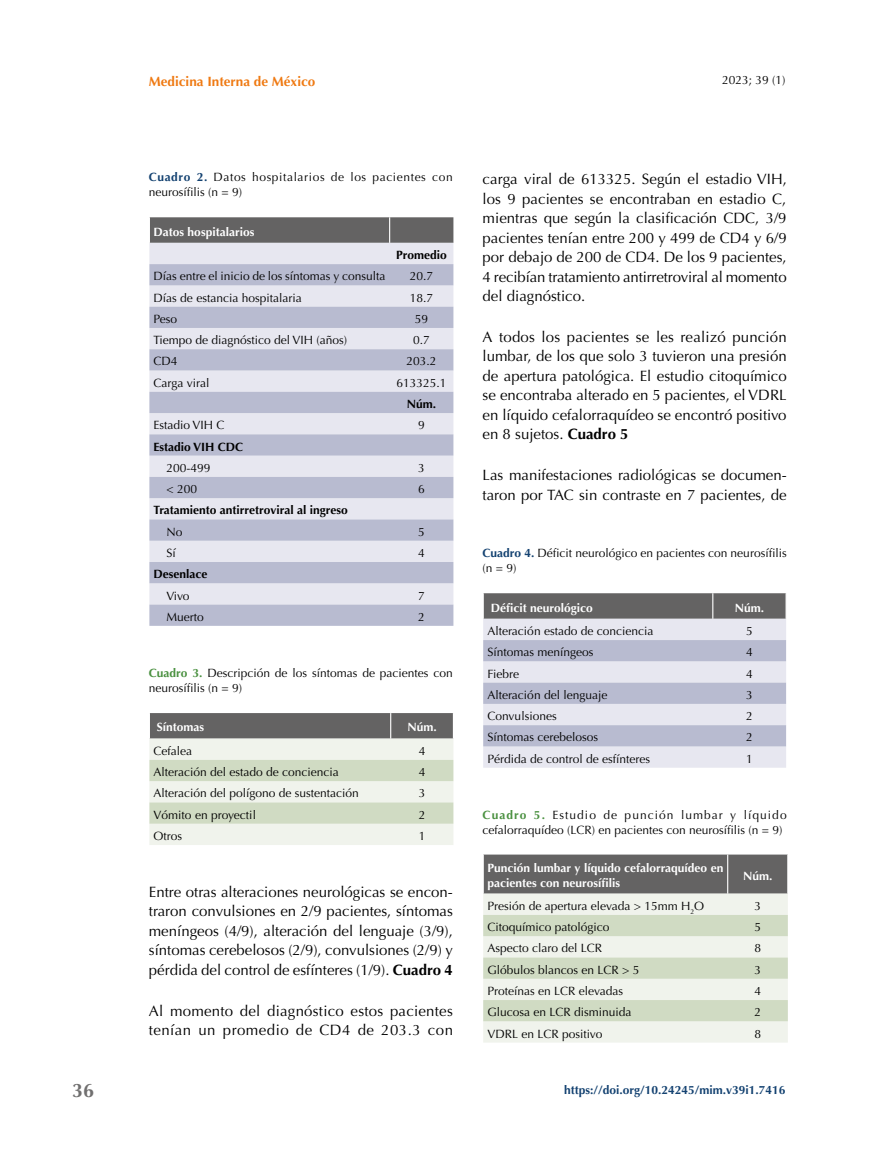
<style>
.page{position:relative;width:893px;height:1149px;background:#fff}
.page>*{position:absolute;margin:0;border:0;box-sizing:border-box;transform-origin:0 0}
.t1{font:700 19.5px "Optima";color:#706f6f}
.t2{font:15px/19.5px "Optima";color:#000;text-align:justify}
.t3{font:700 13.5px "Optima";color:#ef7a13}
.t4{font:12px/15px "Optima";color:#000}
.t5{font:700 12px/15px "Optima";color:#fff}
.t6{font:700 12px "Optima";color:#000}
.t7{font:12px/15px "Optima";letter-spacing:.05em;color:#000}
.t8{font:700 12px "Optima";color:#144271}
.s1{font-weight:700;color:#144271}
.s2{font-weight:700;color:#4b9141}
.s3{font-weight:700}
</style>
<div class="page">
<div style="left:149px;top:243px;width:304px;height:21px;background:#e7e7f0"></div>
<svg style="left:149px;top:264px;width:304px;height:361px;background:#ced0df"></svg>
<svg style="left:149px;top:217px;width:304px;height:26px;background:#686767"></svg>
<svg style="left:149px;top:713px;width:305px;height:131px;background:#cacfc4"></svg>
<div style="left:483px;top:618px;width:303px;height:149px;background:#e7e7f0"></div>
<svg style="left:483px;top:640px;width:303px;height:106px;background:#cbccdc"></svg>
<div style="left:483px;top:593px;width:302px;height:25px;background:#646363"></div>
<div style="left:484px;top:854px;width:303px;height:39px;background:#646363"></div>
<div style="left:483px;top:893px;width:305px;height:149px;background:#f0f3ec"></div>
<svg style="left:483px;top:914px;width:305px;height:106px;background:#dde4d3"></svg>
<hr style="left:727px;top:854px;width:1px;height:39px;background:#fff">
<h1 class="t1" style="left:72px;top:1079px;width:23px">36</h1>
<p class="t3" style="left:149px;top:73px;width:168px">Medicina Interna de México</p>
<p class="t4" style="left:722px;top:73px;width:65px">2023; 39 (1)</p>
<p class="t7" style="left:149px;top:170px;width:305px"><span class="s1">Cuadro 2.</span> Datos hospitalarios de los pacientes con neurosífilis (n = 9)</p>
<p class="t5" style="left:154px;top:224px;width:102px">Datos hospitalarios</p>
<p class="t6" style="left:396px;top:248px;width:52px">Promedio</p>
<p class="t4" style="left:154px;top:269px;width:233px">Días entre el inicio de los síntomas y consulta</p>
<p class="t4" style="left:410px;top:269px;width:25px">20.7</p>
<p class="t4" style="left:154px;top:290px;width:150px">Días de estancia hospitalaria</p>
<p class="t4" style="left:410px;top:290px;width:25px">18.7</p>
<p class="t4" style="left:154px;top:311px;width:25px">Peso</p>
<p class="t4" style="left:415px;top:311px;width:15px">59</p>
<p class="t4" style="left:154px;top:332px;width:195px">Tiempo de diagnóstico del VIH (años)</p>
<p class="t4" style="left:413px;top:332px;width:18px">0.7</p>
<p class="t4" style="left:154px;top:354px;width:26px">CD4</p>
<p class="t4" style="left:406px;top:354px;width:32px">203.2</p>
<p class="t4" style="left:154px;top:375px;width:57px">Carga viral</p>
<p class="t4" style="left:396px;top:375px;width:52px">613325.1</p>
<p class="t6" style="left:407px;top:397px;width:31px">Núm.</p>
<p class="t4" style="left:154px;top:417px;width:72px">Estadio VIH C</p>
<p class="t4" style="left:418px;top:417px;width:8px">9</p>
<p class="t6" style="left:154px;top:439px;width:91px">Estadio VIH CDC</p>
<p class="t4" style="left:166px;top:460px;width:46px">200-499</p>
<p class="t4" style="left:418px;top:460px;width:8px">3</p>
<p class="t4" style="left:166px;top:481px;width:32px">&lt; 200</p>
<p class="t4" style="left:418px;top:481px;width:8px">6</p>
<p class="t6" style="left:154px;top:503px;width:196px">Tratamiento antirretroviral al ingreso</p>
<p class="t4" style="left:166px;top:524px;width:18px">No</p>
<p class="t4" style="left:418px;top:524px;width:8px">5</p>
<p class="t4" style="left:166px;top:545px;width:11px">Sí</p>
<p class="t4" style="left:418px;top:545px;width:8px">4</p>
<p class="t6" style="left:154px;top:567px;width:56px">Desenlace</p>
<p class="t4" style="left:166px;top:588px;width:25px">Vivo</p>
<p class="t4" style="left:418px;top:588px;width:8px">7</p>
<p class="t4" style="left:166px;top:609px;width:39px">Muerto</p>
<p class="t4" style="left:418px;top:609px;width:8px">2</p>
<p class="t4" style="left:149px;top:665px;width:306px"><span class="s2">Cuadro 3.</span> Descripción de los síntomas de pacientes con neurosífilis (n = 9)</p>
<p class="t5" style="left:157px;top:719px;width:49px">Síntomas</p>
<p class="t5" style="left:407px;top:719px;width:31px">Núm.</p>
<p class="t4" style="left:154px;top:743px;width:40px">Cefalea</p>
<p class="t4" style="left:419px;top:743px;width:8px">4</p>
<p class="t4" style="left:154px;top:764px;width:187px">Alteración del estado de conciencia</p>
<p class="t4" style="left:419px;top:764px;width:8px">4</p>
<p class="t4" style="left:154px;top:785px;width:207px">Alteración del polígono de sustentación</p>
<p class="t4" style="left:419px;top:785px;width:8px">3</p>
<p class="t4" style="left:154px;top:807px;width:104px">Vómito en proyectil</p>
<p class="t4" style="left:419px;top:807px;width:8px">2</p>
<p class="t4" style="left:154px;top:828px;width:30px">Otros</p>
<p class="t4" style="left:419px;top:828px;width:8px">1</p>
<p class="t2" style="left:149px;top:881px;width:306px">Entre otras alteraciones neurológicas se encon&shy;traron convulsiones en 2/9 pacientes, síntomas meníngeos (4/9), alteración del lenguaje (3/9), síntomas cerebelosos (2/9), convulsiones (2/9) y pérdida del control de esfínteres (1/9). <span class="s3">Cuadro 4</span></p>
<p class="t2" style="left:149px;top:1000px;width:306px">Al momento del diagnóstico estos pacientes tenían un promedio de CD4 de 203.3 con</p>
<p class="t2" style="left:483px;top:169px;width:306px">carga viral de 613325. Según el estadio VIH, los 9 pacientes se encontraban en estadio C, mientras que según la clasificación CDC, 3/9 pacientes tenían entre 200 y 499 de CD4 y 6/9 por debajo de 200 de CD4. De los 9 pacientes, 4 recibían tratamiento antirretroviral al momento del diagnóstico.</p>
<p class="t2" style="left:483px;top:327px;width:306px">A todos los pacientes se les realizó punción lumbar, de los que solo 3 tuvieron una presión de apertura patológica. El estudio citoquímico se encontraba alterado en 5 pacientes, el VDRL en líquido cefalorraquídeo se encontró positivo en 8 sujetos. <span class="s3">Cuadro 5</span></p>
<p class="t2" style="left:483px;top:465px;width:306px">Las manifestaciones radiológicas se documen&shy;taron por TAC sin contraste en 7 pacientes, de</p>
<p class="t4" style="left:483px;top:545px;width:306px"><span class="s1">Cuadro 4.</span> Déficit neurológico en pacientes con neurosífilis (n = 9)</p>
<p class="t5" style="left:491px;top:600px;width:104px">Déficit neurológico</p>
<p class="t5" style="left:735px;top:600px;width:31px">Núm.</p>
<p class="t4" style="left:487px;top:623px;width:167px">Alteración estado de conciencia</p>
<p class="t4" style="left:746px;top:623px;width:8px">5</p>
<p class="t4" style="left:487px;top:644px;width:108px">Síntomas meníngeos</p>
<p class="t4" style="left:746px;top:644px;width:8px">4</p>
<p class="t4" style="left:487px;top:666px;width:33px">Fiebre</p>
<p class="t4" style="left:746px;top:666px;width:8px">4</p>
<p class="t4" style="left:487px;top:687px;width:121px">Alteración del lenguaje</p>
<p class="t4" style="left:746px;top:687px;width:8px">3</p>
<p class="t4" style="left:487px;top:708px;width:71px">Convulsiones</p>
<p class="t4" style="left:746px;top:708px;width:8px">2</p>
<p class="t4" style="left:487px;top:729px;width:112px">Síntomas cerebelosos</p>
<p class="t4" style="left:746px;top:729px;width:8px">2</p>
<p class="t4" style="left:487px;top:751px;width:164px">Pérdida de control de esfínteres</p>
<p class="t4" style="left:746px;top:751px;width:8px">1</p>
<p class="t4" style="left:483px;top:806px;width:305px"><span class="s2">Cuadro 5.</span> Estudio de punción lumbar y líquido cefalorraquídeo (LCR) en pacientes con neurosífilis (n = 9)</p>
<p class="t5" style="left:487px;top:860px;width:237px">Punción lumbar y líquido cefalorraquídeo en pacientes con neurosífilis</p>
<p class="t5" style="left:743px;top:867px;width:31px">Núm.</p>
<p class="t4" style="left:487px;top:898px;width:218px">Presión de apertura elevada &gt; 15mm H<sub>2</sub>O</p>
<p class="t4" style="left:754px;top:898px;width:8px">3</p>
<p class="t4" style="left:487px;top:919px;width:124px">Citoquímico patológico</p>
<p class="t4" style="left:754px;top:919px;width:8px">5</p>
<p class="t4" style="left:487px;top:940px;width:116px">Aspecto claro del LCR</p>
<p class="t4" style="left:754px;top:940px;width:8px">8</p>
<p class="t4" style="left:487px;top:961px;width:154px">Glóbulos blancos en LCR &gt; 5</p>
<p class="t4" style="left:754px;top:961px;width:8px">3</p>
<p class="t4" style="left:487px;top:983px;width:137px">Proteínas en LCR elevadas</p>
<p class="t4" style="left:754px;top:983px;width:8px">4</p>
<p class="t4" style="left:487px;top:1004px;width:146px">Glucosa en LCR disminuida</p>
<p class="t4" style="left:754px;top:1004px;width:8px">2</p>
<p class="t4" style="left:487px;top:1025px;width:116px">VDRL en LCR positivo</p>
<p class="t4" style="left:754px;top:1025px;width:8px">8</p>
<p class="t8" style="left:564px;top:1082px;width:223px">https://doi.org/10.24245/mim.v39i1.7416</p>
</div>
